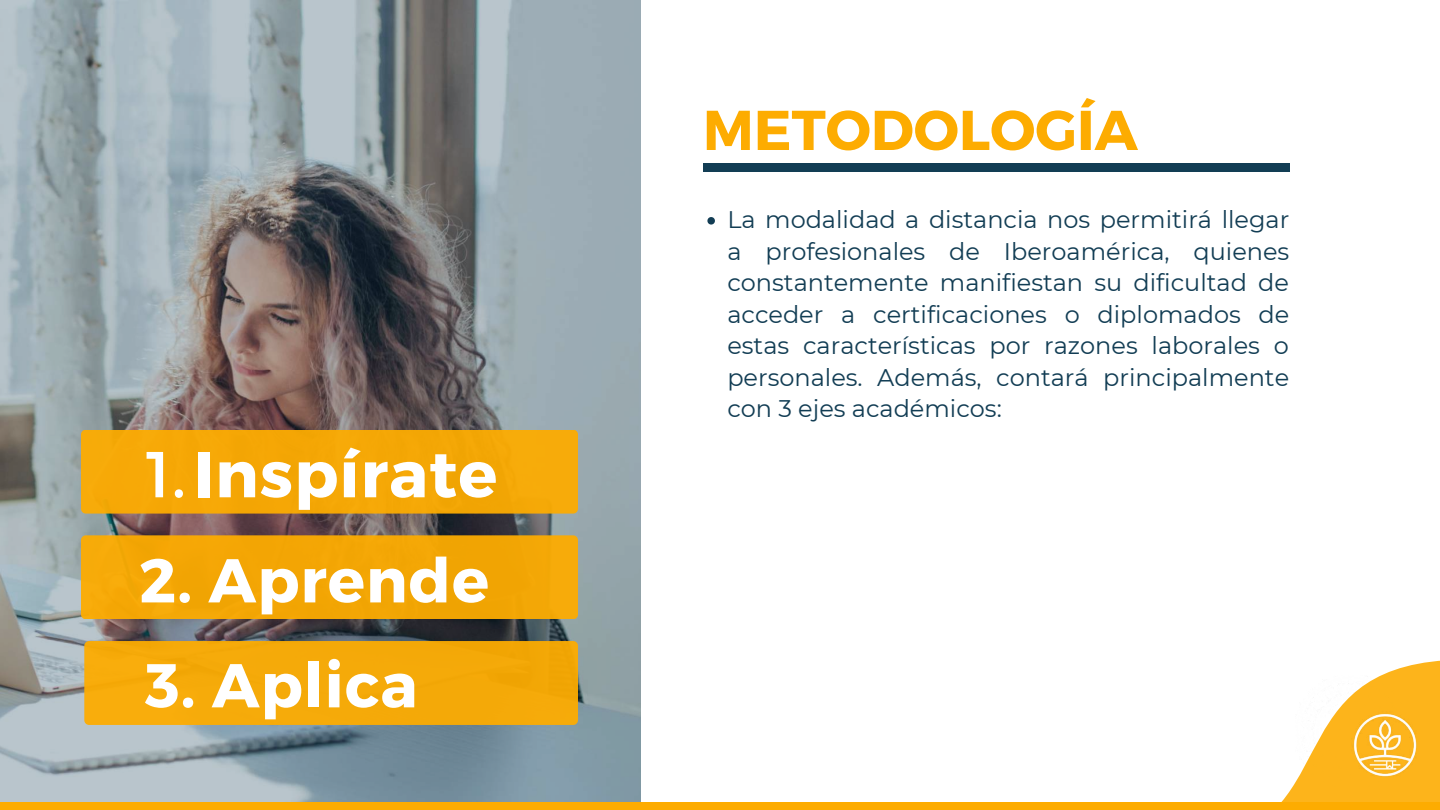
<style>
.page{position:relative;width:1440px;height:810px;background:#fff}
.page>*{position:absolute;margin:0;border:0;box-sizing:border-box;transform-origin:0 0}
.t1{font:700 64.8px "Montserrat";letter-spacing:.015em;color:#fff}
.t2{font:700 61.8px "Montserrat";letter-spacing:.015em;color:#fff}
.t3{font:700 56px "Montserrat";color:#fdac01}
.t4{font:24px/31.5px "Montserrat";color:#123d54;text-align:justify}
.s1{font-weight:400}
</style>
<div class="page">
<svg style="left:0;top:0;width:640px;height:802px;background:#8c959a"></svg>
<svg style="left:707px;top:217px;width:8px;height:8px"></svg>
<div style="left:81px;top:430px;width:497px;height:84px;background:#f6a806;border-radius:5px"></div>
<div style="left:81px;top:535px;width:497px;height:84px;background:#f3a604;border-radius:5px"></div>
<div style="left:84px;top:641px;width:494px;height:84px;background:#f5aa09;border-radius:5px"></div>
<svg style="left:1281px;top:660px;width:159px;height:142px"></svg>
<img style="left:1343px;top:704px;width:84px;height:83px">
<div style="left:0;top:802px;width:1440px;height:8px;background:#fdac01"></div>
<div style="left:703px;top:163px;width:586px;height:8px;background:#123d54"></div>
<h1 class="t1" style="left:146px;top:432px;width:353px"><span class="s1">1.</span>Inspírate</h1>
<h2 class="t2" style="left:139px;top:540px;width:351px">2. Aprende</h2>
<h2 class="t2" style="left:145px;top:645px;width:274px">3. Aplica</h2>
<h3 class="t3" style="left:703px;top:94px;width:436px">METODOLOGÍA</h3>
<p class="t4" style="left:727px;top:204px;width:564px">La modalidad a distancia nos permitirá llegar a profesionales de Iberoamérica, quienes constantemente manifiestan su dificultad de acceder a certificaciones o diplomados de estas características por razones laborales o personales. Además, contará principalmente con 3 ejes académicos:</p>
</div>
